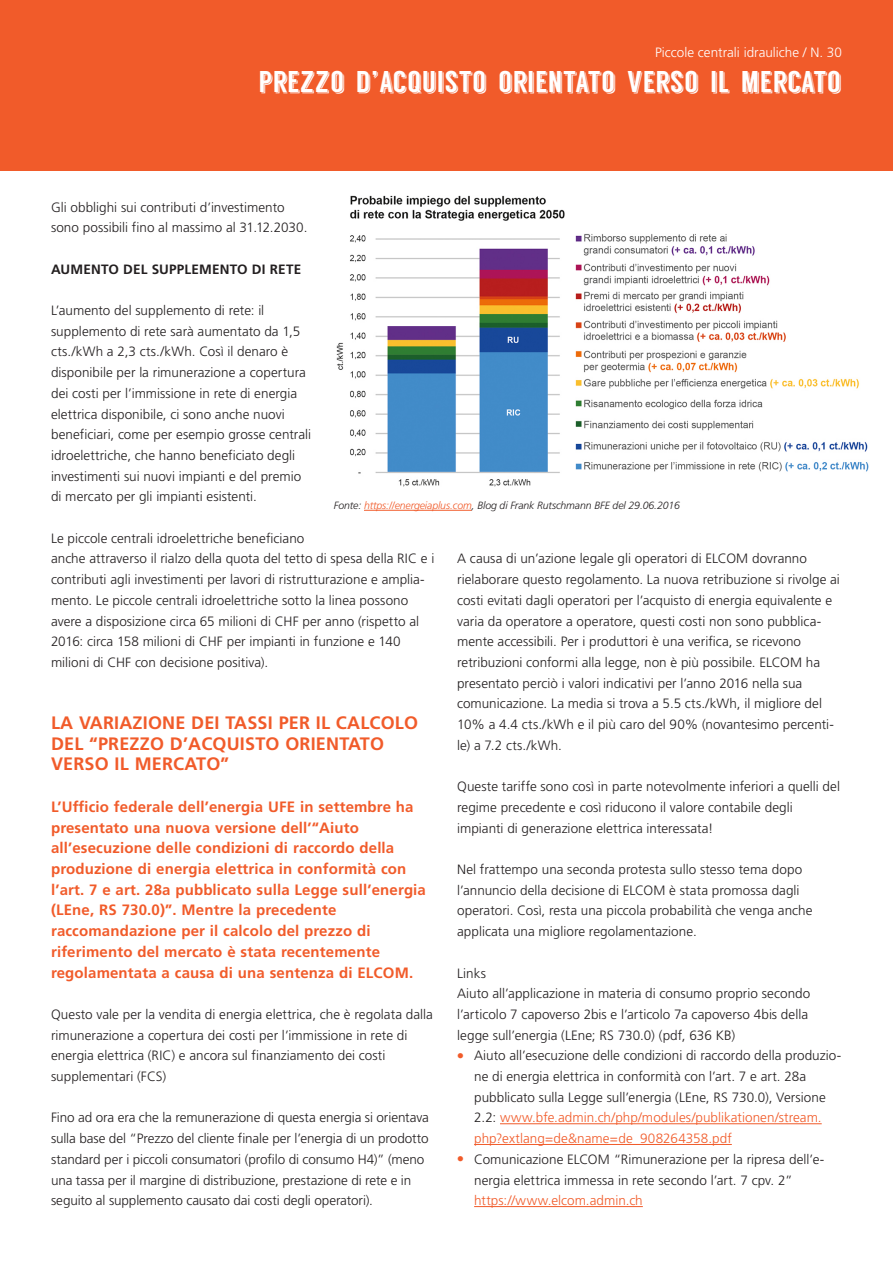
<style>
.page{position:relative;width:893px;height:1263px;background:#fff}
.page>*{position:absolute;margin:0;border:0;box-sizing:border-box;transform-origin:0 0}
.Merkblattzwischentit{font:30px "Langdon";color:#fff}
.Kapitel_Zwischentite{font:700 18px/20.7px "Frutiger LT Std";letter-spacing:.01em;color:#f15b2a}
.Leadtext{font:700 15px/20.7px "Frutiger LT Std";letter-spacing:.01em;color:#f15b2a}
.Fliesstext{font:300 13.5px/20.7px "Frutiger LT Std";color:#231f20}
.Indent_01{font:300 13.5px/20.7px "Frutiger LT Std";letter-spacing:.005em;color:#231f20}
.Zielpublikum{font:300 13.5px "Frutiger LT Std";color:#fff}
.Paragraphentitel{font:700 13.5px "Frutiger LT Std";letter-spacing:.015em;color:#231f20}
.Legende{font:italic 300 10.5px "Frutiger LT Std";letter-spacing:-.01em;color:#231f20}
.s1{color:#f15b2a}
</style>
<div class="page">
<div style="left:0;top:0;width:893px;height:170px;background:#f15b2a"></div>
<hr style="left:364px;top:510px;width:108px;height:1px;background:#f15b2a">
<img style="left:336px;top:195px;width:533px;height:292px">
<hr style="left:500px;top:1123px;width:322px;height:1px;background:#f15b2a">
<hr style="left:474px;top:1144px;width:258px;height:1px;background:#f15b2a">
<hr style="left:474px;top:1206px;width:169px;height:1px;background:#f15b2a">
<p class="Zielpublikum" style="left:655px;top:45px;width:188px">Piccole centrali idrauliche / N. 30</p>
<p class="Merkblattzwischentit" style="left:259px;top:66px;width:585px">PREZZO D’ACQUISTO ORIENTATO VERSO IL MERCATO</p>
<p class="Fliesstext" style="left:51px;top:197px;width:258px">Gli obblighi sui contributi d’investimento sono possibili fino al massimo al 31.12.2030.</p>
<p class="Paragraphentitel" style="left:51px;top:261px;width:252px">AUMENTO DEL SUPPLEMENTO DI RETE</p>
<p class="Fliesstext" style="left:51px;top:300px;width:262px">L’aumento del supplemento di rete: il supplemento di rete sarà aumentato da 1,5 cts./kWh a 2,3 cts./kWh. Così il denaro è disponibile per la rimunerazione a copertura dei costi per l’immissione in rete di energia elettrica disponibile, ci sono anche nuovi beneficiari, come per esempio grosse centrali idroelettriche, che hanno beneficiato degli investimenti sui nuovi impianti e del premio di mercato per gli impianti esistenti.</p>
<p class="Fliesstext" style="left:51px;top:528px;width:255px">Le piccole centrali idroelettriche beneficiano</p>
<p class="Legende" style="left:334px;top:500px;width:348px">Fonte: <span class="s1">https://energeiaplus.com</span>, Blog di Frank Rutschmann BFE del 29.06.2016</p>
<p class="Fliesstext" style="left:51px;top:549px;width:385px">anche attraverso il rialzo della quota del tetto di spesa della RIC e i contributi agli investimenti per lavori di ristrutturazione e amplia&shy;mento. Le piccole centrali idroelettriche sotto la linea possono avere a disposizione circa 65 milioni di CHF per anno (rispetto al 2016: circa 158 milioni di CHF per impianti in funzione e 140 milioni di CHF con decisione positiva).</p>
<p class="Fliesstext" style="left:457px;top:549px;width:384px">A causa di un’azione legale gli operatori di ELCOM dovranno rielaborare questo regolamento. La nuova retribuzione si rivolge ai costi evitati dagli operatori per l’acquisto di energia equivalente e varia da operatore a operatore, questi costi non sono pubblica&shy;mente accessibili. Per i produttori è una verifica, se ricevono retribuzioni conformi alla legge, non è più possibile. ELCOM ha presentato perciò i valori indicativi per l’anno 2016 nella sua comunicazione. La media si trova a 5.5 cts./kWh, il migliore del 10% a 4.4 cts./kWh e il più caro del 90% (novantesimo percenti&shy;le) a 7.2 cts./kWh.</p>
<p class="Fliesstext" style="left:457px;top:776px;width:384px">Queste tariffe sono così in parte notevolmente inferiori a quelli del regime precedente e così riducono il valore contabile degli impianti di generazione elettrica interessata!</p>
<p class="Fliesstext" style="left:457px;top:859px;width:357px">Nel frattempo una seconda protesta sullo stesso tema dopo l’annuncio della decisione di ELCOM è stata promossa dagli operatori. Così, resta una piccola probabilità che venga anche applicata una migliore regolamentazione.</p>
<p class="Fliesstext" style="left:457px;top:963px;width:30px">Links</p>
<p class="Fliesstext" style="left:457px;top:983px;width:355px">Aiuto all’applicazione in materia di consumo proprio secondo l’articolo 7 capoverso 2bis e l’articolo 7a capoverso 4bis della legge sull’energia (LEne; RS 730.0) (pdf, 636 KB)</p>
<p class="Indent_01" style="left:474px;top:1045px;width:369px;text-indent:-17px"><span class="s1">●</span> Aiuto all’esecuzione delle condizioni di raccordo della produzio&shy;ne di energia elettrica in conformità con l’art. 7 e art. 28a pubblicato sulla Legge sull’energia (LEne, RS 730.0), Versione 2.2: <span class="s1">www.bfe.admin.ch/php/modules/publikationen/stream. php?extlang=de&amp;name=de_908264358.pdf</span></p>
<p class="Indent_01" style="left:474px;top:1149px;width:352px;text-indent:-17px"><span class="s1">●</span> Comunicazione ELCOM “Rimunerazione per la ripresa dell’e&shy;nergia elettrica immessa in rete secondo l’art. 7 cpv. 2” <span class="s1">https://www.elcom.admin.ch</span></p>
<p class="Kapitel_Zwischentite" style="left:51px;top:712px;width:369px">LA VARIAZIONE DEI TASSI PER IL CALCOLO<br>DEL “PREZZO D’ACQUISTO ORIENTATO<br>VERSO IL MERCATO”</p>
<p class="Leadtext" style="left:51px;top:796px;width:376px">L’Ufficio federale dell’energia UFE in settembre ha presentato una nuova versione dell’“Aiuto all’esecuzione delle condizioni di raccordo della produzione di energia elettrica in conformità con l’art. 7 e art. 28a pubblicato sulla Legge sull’energia (LEne, RS 730.0)”. Mentre la precedente raccomandazione per il calcolo del prezzo di riferimento del mercato è stata recentemente regolamentata a causa di una sentenza di ELCOM.</p>
<p class="Fliesstext" style="left:51px;top:1004px;width:383px">Questo vale per la vendita di energia elettrica, che è regolata dalla rimunerazione a copertura dei costi per l’immissione in rete di energia elettrica (RIC) e ancora sul finanziamento dei costi supplementari (FCS)</p>
<p class="Fliesstext" style="left:51px;top:1107px;width:379px">Fino ad ora era che la remunerazione di questa energia si orientava sulla base del “Prezzo del cliente finale per l’energia di un prodotto standard per i piccoli consumatori (profilo di consumo H4)” (meno una tassa per il margine di distribuzione, prestazione di rete e in seguito al supplemento causato dai costi degli operatori).</p>
</div>
